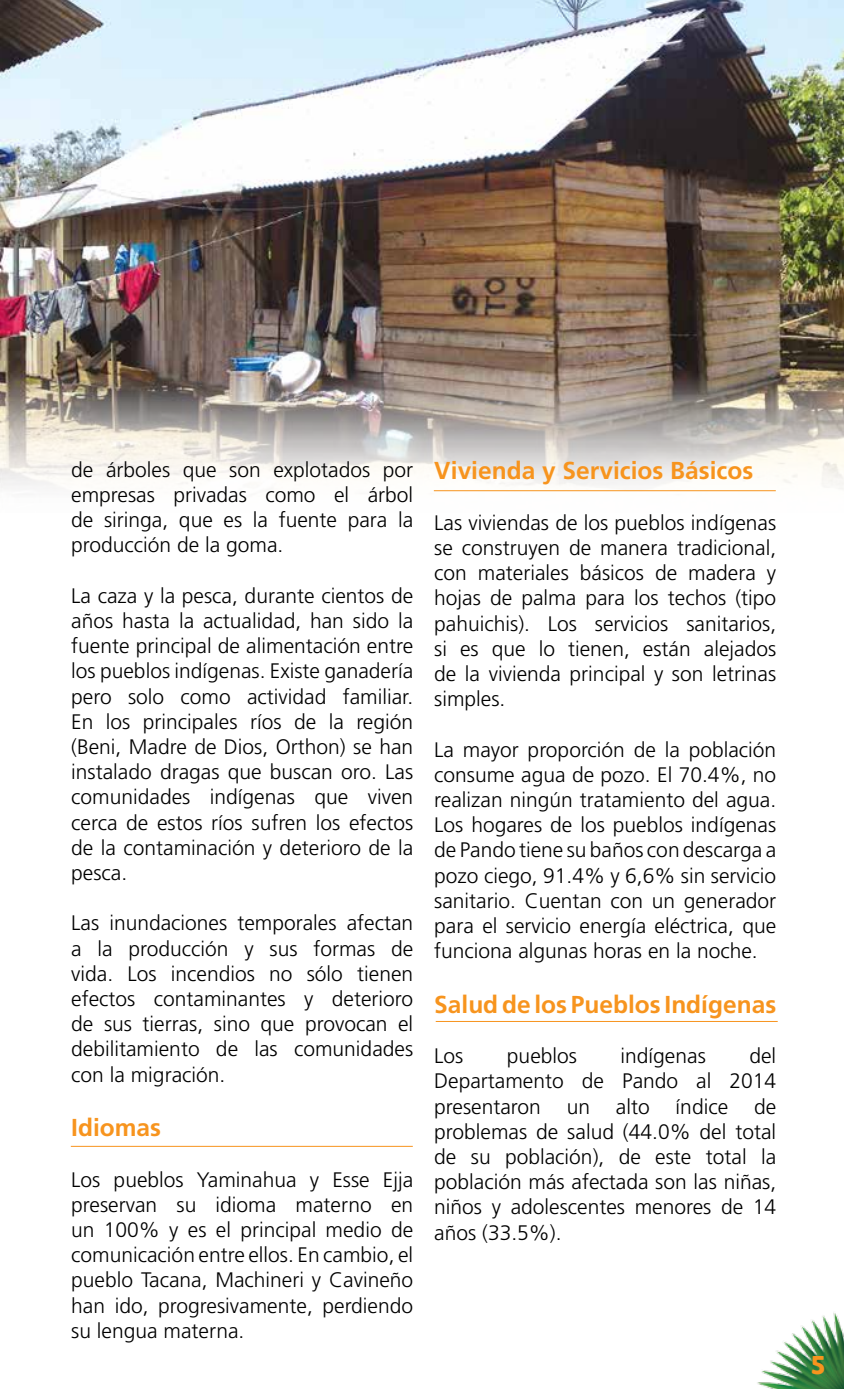
<style>
.page{position:relative;width:844px;height:1389px;background:#fff}
.page>*{position:absolute;margin:0;border:0;box-sizing:border-box;transform-origin:0 0}
.t1{font:700 24.5px "Frutiger LT Std";color:#f7941e}
.t2{font:700 24.5px "Hermes";color:#f7941e}
.t3{font:300 21px/25.2px "Frutiger LT Std";color:#000;text-align:justify}
</style>
<div class="page">
<img style="left:0;top:0;width:843px;height:492px">
<hr style="left:435px;top:1021px;width:342px;height:1px;background:#f7941e">
<hr style="left:71px;top:1146px;width:341px;height:1px;background:#f7941e">
<hr style="left:433px;top:490px;width:342px;height:1px;background:#f7941e">
<img style="left:757px;top:1312px;width:86px;height:77px">
<p class="t3" style="left:71px;top:457px;width:343px">de árboles que son explotados por empresas privadas como el árbol de siringa, que es la fuente para la producción de la goma.</p>
<p class="t3" style="left:71px;top:583px;width:343px">La caza y la pesca, durante cientos de años hasta la actualidad, han sido la fuente principal de alimentación entre los pueblos indígenas. Existe ganadería pero solo como actividad familiar.<br>En los principales ríos de la región (Beni, Madre de Dios, Orthon) se han instalado dragas que buscan oro. Las comunidades indígenas que viven cerca de estos ríos sufren los efectos de la contaminación y deterioro de la pesca.</p>
<p class="t3" style="left:71px;top:911px;width:343px">Las inundaciones temporales afectan a la producción y sus formas de vida. Los incendios no sólo tienen efectos contaminantes y deterioro de sus tierras, sino que provocan el debilitamiento de las comunidades con la migración.</p>
<p class="t1" style="left:71px;top:1113px;width:91px">Idiomas</p>
<p class="t3" style="left:71px;top:1167px;width:343px">Los pueblos Yaminahua y Esse Ejja preservan su idioma materno en un 100% y es el principal medio de comunicación entre ellos. En cambio, el pueblo Tacana, Machineri y Cavineño han ido, progresivamente, perdiendo su lengua materna.</p>
<p class="t1" style="left:434px;top:456px;width:320px">Vivienda y Servicios Básicos</p>
<p class="t3" style="left:434px;top:510px;width:343px">Las viviendas de los pueblos indígenas se construyen de manera tradicional, con materiales básicos de madera y hojas de palma para los techos (tipo pahuichis). Los servicios sanitarios, si es que lo tienen, están alejados de la vivienda principal y son letrinas simples.</p>
<p class="t3" style="left:434px;top:737px;width:343px">La mayor proporción de la población consume agua de pozo. El 70.4%, no realizan ningún tratamiento del agua.<br>Los hogares de los pueblos indígenas de Pando tiene su baños con descarga a pozo ciego, 91.4% y 6,6% sin servicio sanitario. Cuentan con un generador para el servicio energía eléctrica, que funciona algunas horas en la noche.</p>
<p class="t1" style="left:434px;top:990px;width:343px">Salud de los Pueblos Indígenas</p>
<p class="t3" style="left:434px;top:1044px;width:31px">Los</p>
<p class="t3" style="left:507px;top:1044px;width:72px">pueblos</p>
<p class="t3" style="left:620px;top:1044px;width:87px">indígenas</p>
<p class="t3" style="left:434px;top:1044px;width:343px;text-indent:315px">del Departamento de Pando al 2014 presentaron un alto índice de problemas de salud (44.0% del total de su población), de este total la población más afectada son las niñas, niños y adolescentes menores de 14 años (33.5%).</p>
<p class="t2" style="left:810px;top:1349px;width:16px">5</p>
</div>
